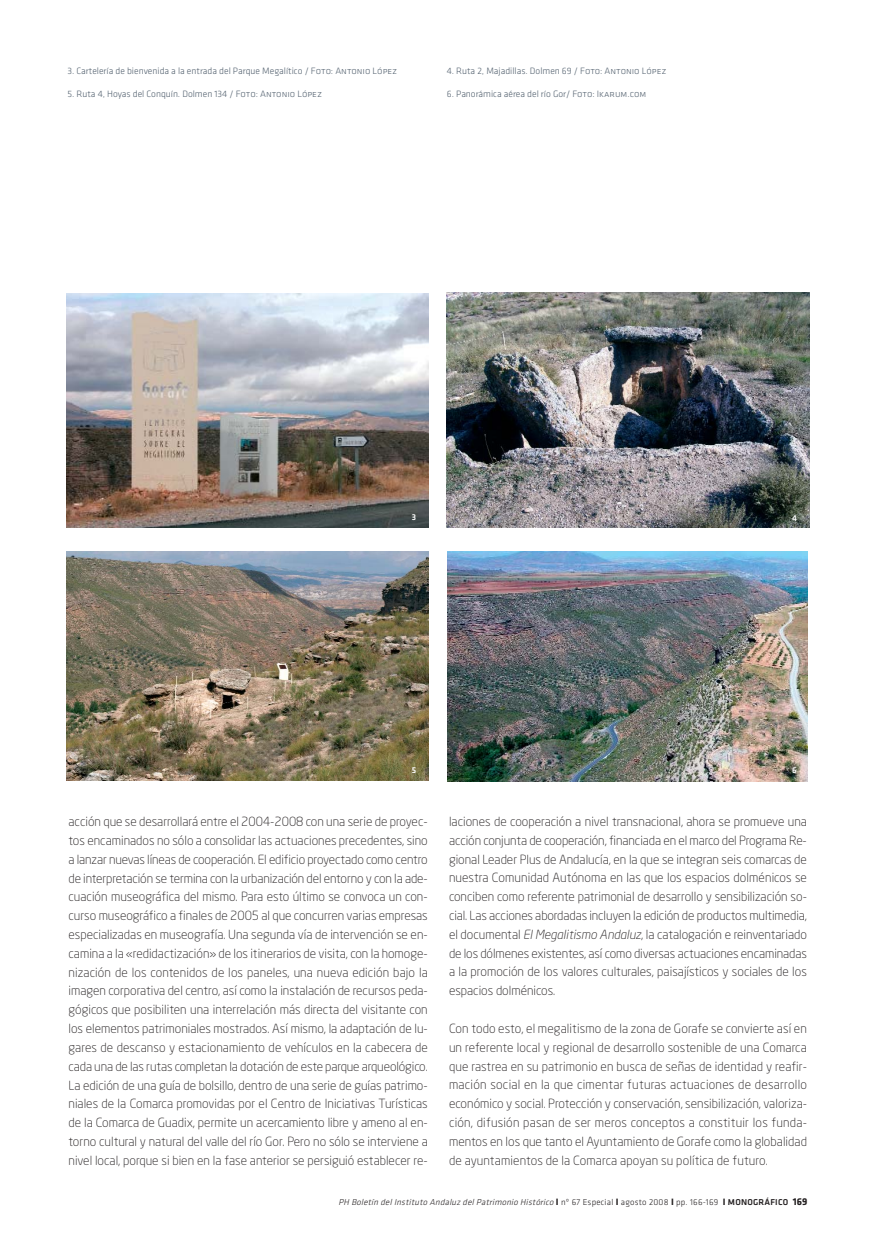
<style>
.page{position:relative;width:876px;height:1238px;background:#fff}
.page>*{position:absolute;margin:0;border:0;box-sizing:border-box;transform-origin:0 0}
.t1{font:300 12.45px/18.8px "Neo Sans";color:#231f20;text-align:justify}
.t2{font:300 9.6px "Klavika";color:#53616f}
.t3{font:italic 300 8.85px "Klavika";color:#231f20}
.t4{font:500 8.85px "Klavika";color:#fff}
.s1{font-family:"Klavika Light Caps";font-weight:400}
.s2{font-style:italic}
.s3{font-weight:700;font-style:normal;font-size:9.6px}
.s4{font-style:normal}
.s5{font-weight:500;font-style:normal}
.s6{font-weight:700;font-style:normal;font-size:10.35px}
</style>
<div class="page">
<img style="left:67px;top:293px;width:361px;height:234px">
<img style="left:446px;top:292px;width:363px;height:235px">
<img style="left:67px;top:552px;width:362px;height:228px">
<img style="left:447px;top:552px;width:361px;height:229px">
<p class="t2" style="left:67px;top:68px;width:331px">3. Cartelería de bienvenida a la entrada del Parque Megalítico / <span class="s1">Foto: Antonio López</span></p>
<p class="t2" style="left:67px;top:91px;width:256px">5. Ruta 4, Hoyas del Conquín. Dolmen 134 / <span class="s1">Foto: Antonio López</span></p>
<p class="t2" style="left:447px;top:67px;width:221px">4. Ruta 2, Majadillas. Dolmen 69 / <span class="s1">Foto: Antonio López</span></p>
<p class="t2" style="left:447px;top:90px;width:201px">6. Panorámica aérea del río Gor/ <span class="s1">Foto: Ikarum.com</span></p>
<p class="t4" style="left:412px;top:514px;width:6px">3</p>
<p class="t4" style="left:792px;top:514px;width:6px">4</p>
<p class="t4" style="left:412px;top:766px;width:6px">5</p>
<p class="t4" style="left:792px;top:767px;width:6px">6</p>
<p class="t1" style="left:68px;top:813px;width:361px">acción que se desarrollará entre el 2004-2008 con una serie de proyec&shy;tos encaminados no sólo a consolidar las actuaciones precedentes, sino a lanzar nuevas líneas de cooperación. El edificio proyectado como centro de interpretación se termina con la urbanización del entorno y con la ade&shy;cuación museográfica del mismo. Para esto último se convoca un con&shy;curso museográfico a finales de 2005 al que concurren varias empresas especializadas en museografía. Una segunda vía de intervención se en&shy;camina a la «redidactización» de los itinerarios de visita, con la homoge&shy;nización de los contenidos de los paneles, una nueva edición bajo la imagen corporativa del centro, así como la instalación de recursos peda&shy;gógicos que posibiliten una interrelación más directa del visitante con los elementos patrimoniales mostrados. Así mismo, la adaptación de lu&shy;gares de descanso y estacionamiento de vehículos en la cabecera de cada una de las rutas completan la dotación de este parque arqueológico.<br>La edición de una guía de bolsillo, dentro de una serie de guías patrimo&shy;niales de la Comarca promovidas por el Centro de Iniciativas Turísticas de la Comarca de Guadix, permite un acercamiento libre y ameno al en&shy;torno cultural y natural del valle del río Gor. Pero no sólo se interviene a nivel local, porque si bien en la fase anterior se persiguió establecer re-</p>
<p class="t1" style="left:449px;top:813px;width:359px">laciones de cooperación a nivel transnacional, ahora se promueve una acción conjunta de cooperación, financiada en el marco del Programa Re&shy;gional Leader Plus de Andalucía, en la que se integran seis comarcas de nuestra Comunidad Autónoma en las que los espacios dolménicos se conciben como referente patrimonial de desarrollo y sensibilización so&shy;cial. Las acciones abordadas incluyen la edición de productos multimedia, el documental <span class="s2">El Megalitismo Andaluz</span>, la catalogación e reinventariado de los dólmenes existentes, así como diversas actuaciones encaminadas a la promoción de los valores culturales, paisajísticos y sociales de los espacios dolménicos.</p>
<p class="t1" style="left:449px;top:1020px;width:360px">Con todo esto, el megalitismo de la zona de Gorafe se convierte así en un referente local y regional de desarrollo sostenible de una Comarca que rastrea en su patrimonio en busca de señas de identidad y reafir&shy;mación social en la que cimentar futuras actuaciones de desarrollo económico y social. Protección y conservación, sensibilización, valoriza&shy;ción, difusión pasan de ser meros conceptos a constituir los funda&shy;mentos en los que tanto el Ayuntamiento de Gorafe como la globalidad de ayuntamientos de la Comarca apoyan su política de futuro.</p>
<p class="t3" style="left:338px;top:1198px;width:470px">PH Boletín del Instituto Andaluz del Patrimonio Histórico<span class="s3">I</span> <span class="s4">nº 67 Especial</span> <span class="s3">I</span> <span class="s4">agosto 2008</span> <span class="s3">I</span> <span class="s4">pp. 166-169</span> <span class="s3">I</span> <span class="s5">MONOGRÁFICO</span> <span class="s6">169</span></p>
</div>
